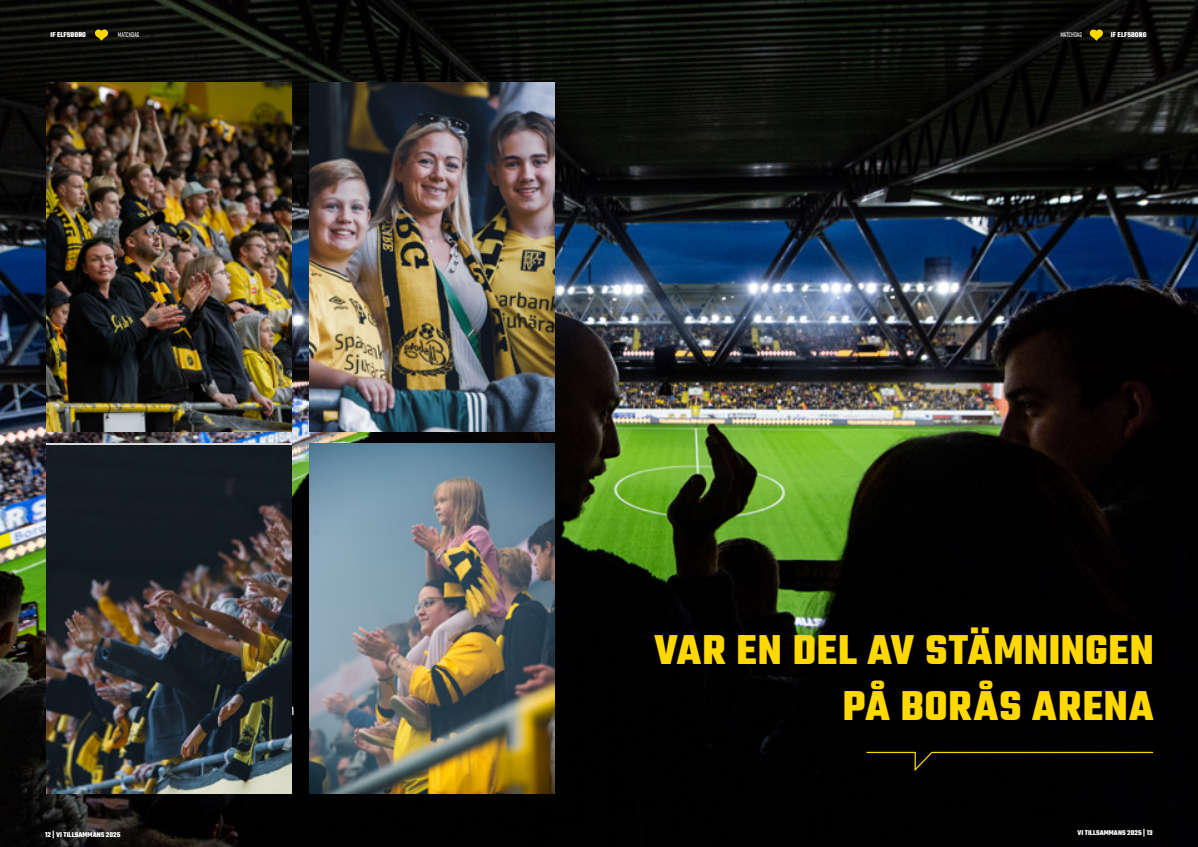
<style>
.page{position:relative;width:1198px;height:847px;background:#fff}
.page>*{position:absolute;margin:0;border:0;box-sizing:border-box;transform-origin:0 0}
.t1{font:700 45px/55.5px "Teko";letter-spacing:.02em;color:#ffd800;text-align:right}
.t2{font:700 7.5px "Teko";color:#fff}
.t3{font:300 7.5px "Teko";color:#fff}
</style>
<div class="page">
<img style="left:0;top:0;width:1198px;height:847px">
<svg style="left:1089px;top:30px;width:14px;height:11px"></svg>
<svg style="left:95px;top:30px;width:13px;height:11px"></svg>
<img style="left:46px;top:446px;width:245px;height:347px">
<img style="left:46px;top:82px;width:245px;height:349px">
<img style="left:309px;top:444px;width:245px;height:349px">
<img style="left:309px;top:82px;width:245px;height:349px">
<svg style="left:865px;top:751px;width:289px;height:22px;background:#100e01"></svg>
<p class="t2" style="left:50px;top:30px;width:37px">IF ELFSBORG</p>
<p class="t3" style="left:118px;top:31px;width:23px">MATCHDAG</p>
<p class="t3" style="left:1060px;top:31px;width:23px">MATCHDAG</p>
<p class="t2" style="left:1111px;top:30px;width:37px">IF ELFSBORG</p>
<h1 class="t1" style="left:654px;top:626px;width:501px">VAR EN DEL AV STÄMNINGEN<br>PÅ BORÅS ARENA</h1>
<p class="t2" style="left:45px;top:830px;width:77px">12 | VI TILLSAMMANS 2025</p>
<p class="t2" style="left:1077px;top:827px;width:77px">VI TILLSAMMANS 2025 | 13</p>
</div>
